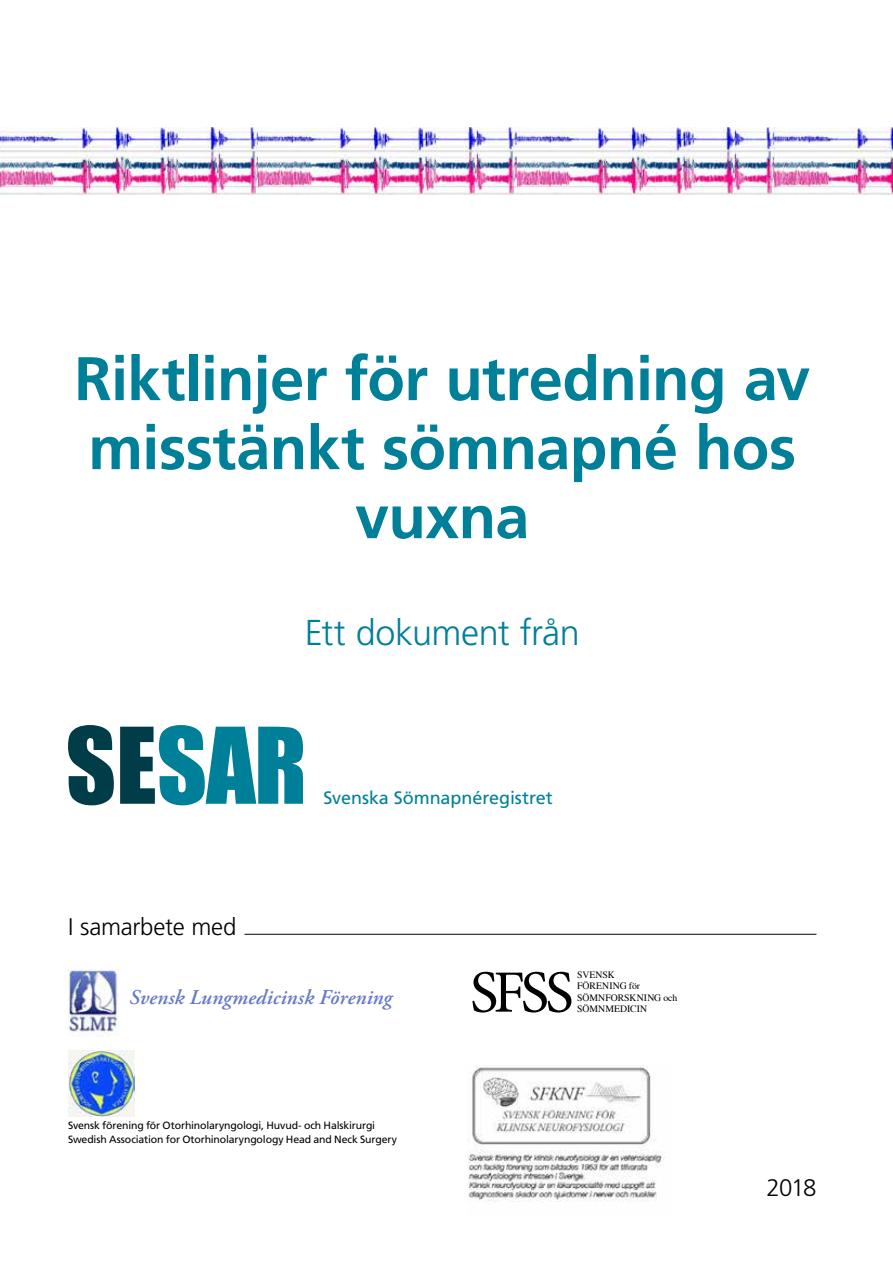
<style>
.page{position:relative;width:893px;height:1263px;background:#fff}
.page>*{position:absolute;margin:0;border:0;box-sizing:border-box;transform-origin:0 0}
.t1{font:700 61.5px/69px "Frutiger LT Std";letter-spacing:-.01em;color:#008098;text-align:center}
.t2{font:60px "Minion Pro";color:#000}
.t3{font:300 36px "Frutiger LT Std";letter-spacing:-.015em;color:#008098}
.t4{font:300 24px "Frutiger LT Std";letter-spacing:-.015em;color:#000}
.t5{font:italic 600 21px "Adobe Garamond Pro";letter-spacing:.005em;color:#6479c8}
.t6{font:18px "Frutiger LT Std";letter-spacing:-.005em;color:#008098}
.t7{font:10.5px/13.5px "Frutiger LT Std";letter-spacing:-.015em;color:#000}
.t8{font:9.75px/11.4px "Times";color:#000}
</style>
<div class="page">
<svg style="left:68px;top:725px;width:46px;height:80px"></svg>
<svg style="left:120px;top:725px;width:183px;height:80px"></svg>
<hr style="left:244px;top:934px;width:572px;height:1px;background:#000">
<img style="left:0;top:128px;width:893px;height:66px">
<img style="left:68px;top:1050px;width:67px;height:67px">
<img style="left:68px;top:969px;width:50px;height:67px">
<img style="left:468px;top:1066px;width:197px;height:136px">
<h1 class="t1" style="left:74px;top:345px;width:738px">Riktlinjer för utredning av misstänkt sömnapné hos vuxna</h1>
<h3 class="t3" style="left:305px;top:612px;width:276px">Ett dokument från</h3>
<h3 class="t4" style="left:68px;top:913px;width:170px">I samarbete med</h3>
<h3 class="t6" style="left:324px;top:787px;width:231px">Svenska Sömnapnéregistret</h3>
<h3 class="t5" style="left:129px;top:986px;width:264px">Svensk Lungmedicinsk Förening</h3>
<p class="t7" style="left:68px;top:1119px;width:331px">Svensk förening för Otorhinolaryngologi, Huvud- och Halskirurgi<br>Swedish Association for Otorhinolaryngology Head and Neck Surgery</p>
<h2 class="t2" style="left:470px;top:952px;width:105px">SFSS</h2>
<p class="t8" style="left:577px;top:968px;width:102px">SVENSK<br>FÖRENING för<br>SÖMNFORSKNING och<br>SÖMNMEDICIN</p>
<h3 class="t4" style="left:766px;top:1174px;width:51px">2018</h3>
</div>
